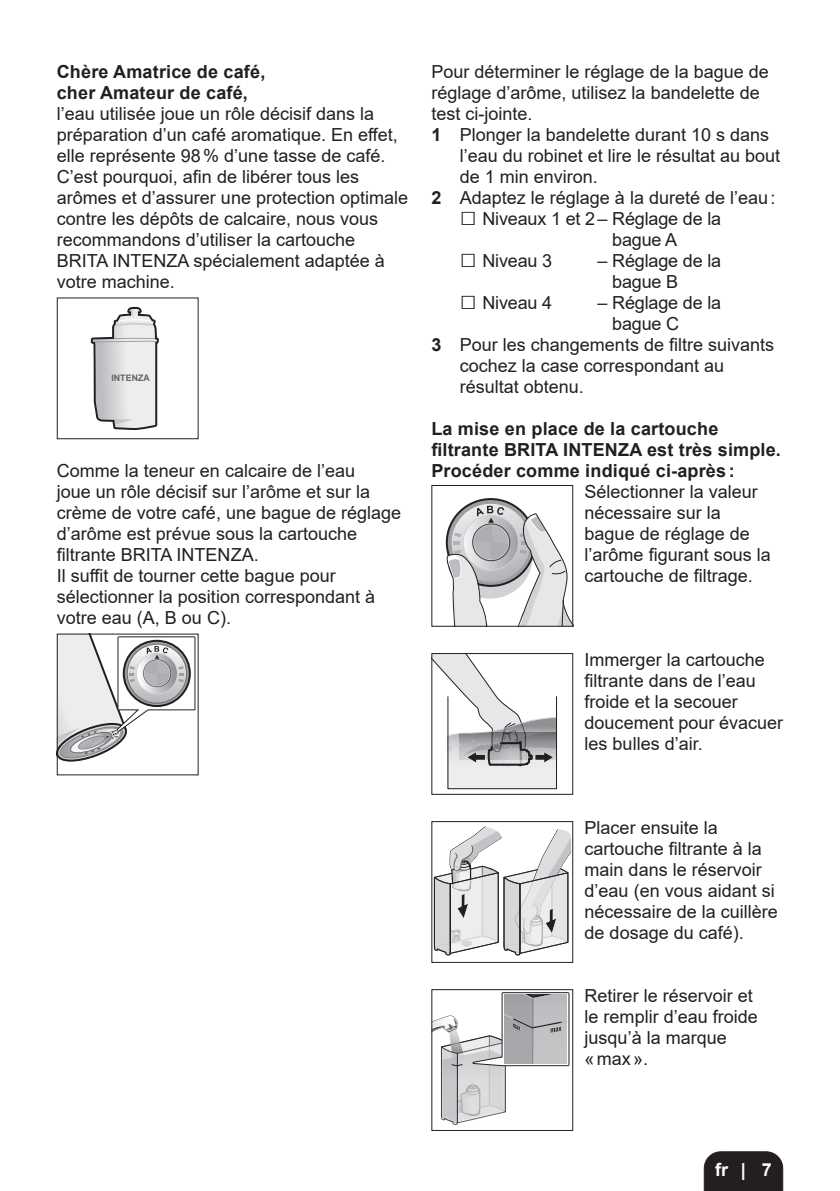
<style>
.page{position:relative;width:840px;height:1191px;background:#fff}
.page>*{position:absolute;margin:0;border:0;box-sizing:border-box;transform-origin:0 0}
.t1{font:18px/21px "Arial";color:#231f20}
.t2{font:700 18px/21px "Arial";letter-spacing:.01em;color:#231f20}
.t3{font:700 18px "Arial";color:#fff}
.t4{font:700 8.8px "Arial";color:#636366}
.s1{font-weight:700}
.s2{font-size:28px}
</style>
<div class="page">
<svg style="left:703px;top:1151px;width:80px;height:40px;background:#2f2b2c"></svg>
<div style="left:57px;top:297px;width:141px;height:142px;border:1px solid #231f20"></div>
<svg style="left:59px;top:635px;width:136px;height:126px"></svg>
<svg style="left:445px;top:498px;width:126px;height:127px"></svg>
<div style="left:431px;top:485px;width:142px;height:142px;border:1px solid #231f20"></div>
<svg style="left:433px;top:655px;width:123px;height:133px"></svg>
<div style="left:431px;top:653px;width:142px;height:142px;border:1px solid #231f20"></div>
<svg style="left:433px;top:826px;width:138px;height:129px"></svg>
<div style="left:431px;top:821px;width:142px;height:142px;border:1px solid #231f20"></div>
<svg style="left:433px;top:992px;width:136px;height:132px"></svg>
<div style="left:431px;top:989px;width:142px;height:142px;border:1px solid #231f20"></div>
<svg style="left:91px;top:307px;width:68px;height:123px"></svg>
<p class="t2" style="left:57px;top:61px;width:210px">Chère Amatrice de café, cher Amateur de café,</p>
<p class="t1" style="left:57px;top:103px;width:353px">l’eau utilisée joue un rôle décisif dans la préparation d’un café aromatique. En effet, elle représente 98% d’une tasse de café.<br>C’est pourquoi, afin de libérer tous les arômes et d’assurer une protection optimale contre les dépôts de calcaire, nous vous recommandons d’utiliser la cartouche BRITA INTENZA spécialement adaptée à votre machine.</p>
<p class="t4" style="left:111px;top:372px;width:22px">INTE</p>
<p class="t1" style="left:57px;top:460px;width:346px">Comme la teneur en calcaire de l’eau<br>joue un rôle décisif sur l’arôme et sur la crème de votre café, une bague de réglage d’arôme est prévue sous la cartouche filtrante BRITA INTENZA.<br>Il suffit de tourner cette bague pour sélectionner la position correspondant à votre eau (A, B ou C).</p>
<p class="t1" style="left:431px;top:61px;width:339px">Pour déterminer le réglage de la bague de</p>
<p class="t1" style="left:431px;top:82px;width:330px">réglage d’arôme, utilisez la bandelette de</p>
<p class="t1" style="left:431px;top:103px;width:103px">test ci-jointe.</p>
<p class="t1" style="left:431px;top:124px;width:339px"><span class="s1">1</span> Plonger la bandelette durant 10 s dans</p>
<p class="t1" style="left:459px;top:145px;width:322px">l’eau du robinet et lire le résultat au bout</p>
<p class="t1" style="left:459px;top:166px;width:140px">de 1 min environ.</p>
<p class="t1" style="left:431px;top:187px;width:345px"><span class="s1">2</span> Adaptez le réglage à la dureté de l’eau:</p>
<p class="t1" style="left:612px;top:208px;width:110px;text-indent:-152px"><span class="s2">□</span> Niveaux 1 et 2 – Réglage de la bague A</p>
<p class="t1" style="left:459px;top:250px;width:94px"><span class="s2">□</span> Niveau 3</p>
<p class="t1" style="left:612px;top:250px;width:110px;text-indent:-15px">– Réglage de la bague B</p>
<p class="t1" style="left:459px;top:292px;width:94px"><span class="s2">□</span> Niveau 4</p>
<p class="t1" style="left:597px;top:292px;width:125px">– Réglage de la</p>
<p class="t1" style="left:612px;top:313px;width:68px">bague C</p>
<p class="t1" style="left:431px;top:334px;width:344px"><span class="s1">3</span> Pour les changements de filtre suivants</p>
<p class="t1" style="left:459px;top:355px;width:266px">cochez la case correspondant au</p>
<p class="t1" style="left:459px;top:376px;width:126px">résultat obtenu.</p>
<p class="t2" style="left:431px;top:418px;width:351px">La mise en place de la cartouche filtrante BRITA INTENZA est très simple.<br>Procéder comme indiqué ci-après :</p>
<p class="t1" style="left:584px;top:481px;width:188px">Sélectionner la valeur nécessaire sur la bague de réglage de l’arôme figurant sous la cartouche de filtrage.</p>
<p class="t1" style="left:584px;top:649px;width:200px">Immerger la cartouche filtrante dans de l’eau froide et la secouer doucement pour évacuer les bulles d’air.</p>
<p class="t1" style="left:584px;top:817px;width:195px">Placer ensuite la cartouche filtrante à la main dans le réservoir d’eau (en vous aidant si nécessaire de la cuillère de dosage du café).</p>
<p class="t1" style="left:584px;top:985px;width:175px">Retirer le réservoir et le remplir d’eau froide jusqu’à la marque «max».</p>
<p class="t3" style="left:714px;top:1156px;width:58px">fr| 7</p>
</div>
